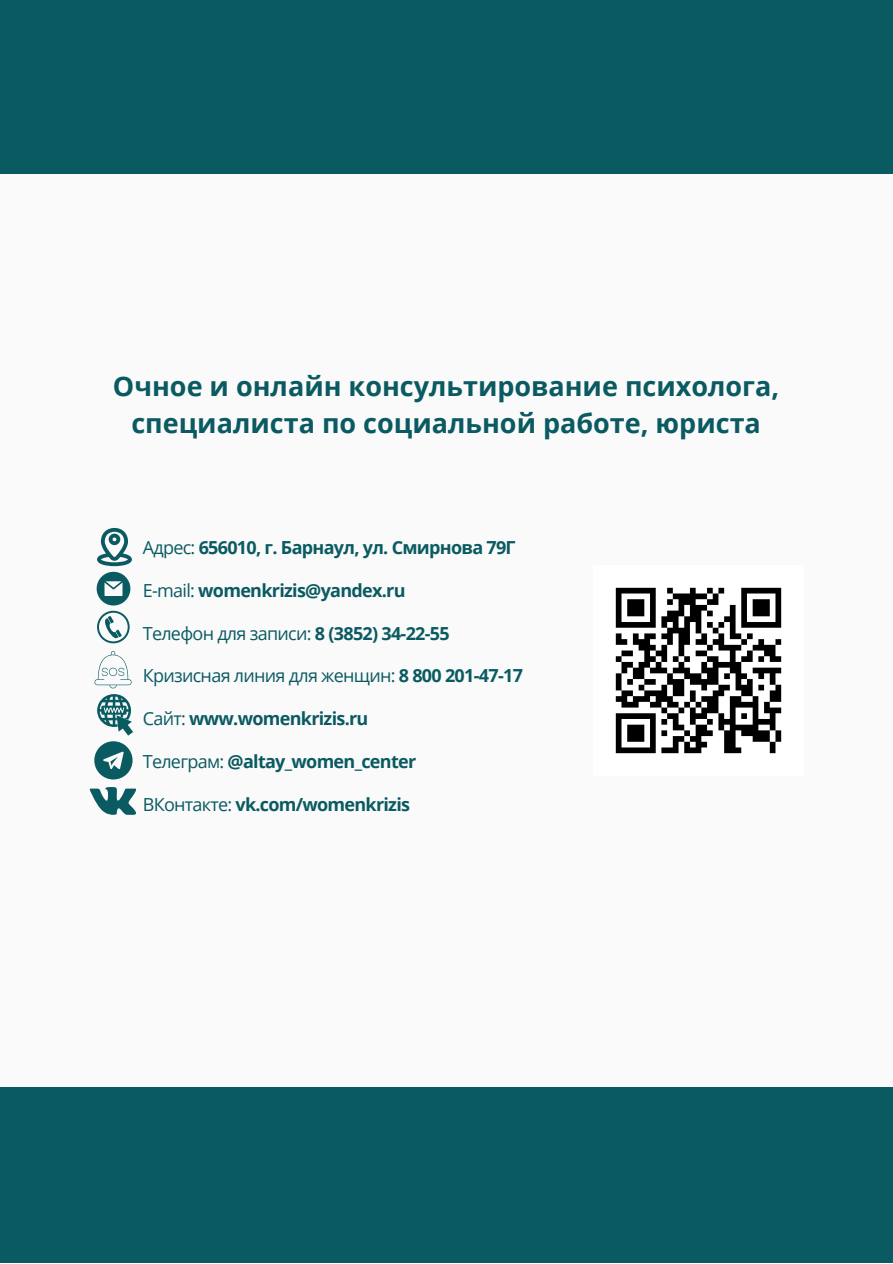
<style>
.page{position:relative;width:893px;height:1264px;background:#fff}
.page>*{position:absolute;margin:0;border:0;box-sizing:border-box;transform-origin:0 0}
.t1{font:700 27px/37px "Open Sans";color:#0a5a62;text-align:center}
.t2{font:700 18px "Open Sans";letter-spacing:-.04em;color:#0a5a62}
.t3{font:18px "Open Sans";letter-spacing:-.04em;color:#0a5a62}
.s1{font-weight:400}
.s2{font-weight:700}
</style>
<div class="page">
<div style="left:0;top:0;width:892px;height:1262px;background:#fafafa"></div>
<div style="left:0;top:0;width:892px;height:173px;background:#0a5a62"></div>
<div style="left:0;top:1086px;width:892px;height:176px;background:#0a5a62"></div>
<svg style="left:97px;top:572px;width:33px;height:71px"></svg>
<svg style="left:97px;top:528px;width:35px;height:38px"></svg>
<svg style="left:97px;top:694px;width:36px;height:41px"></svg>
<svg style="left:94px;top:741px;width:38px;height:38px"></svg>
<svg style="left:94px;top:651px;width:38px;height:37px"></svg>
<svg style="left:90px;top:787px;width:47px;height:28px"></svg>
<img style="left:615px;top:587px;width:167px;height:167px">
<p class="t1" style="left:113px;top:366px;width:667px">Очное и онлайн консультирование психолога, специалиста по социальной работе, юриста</p>
<p class="t2" style="left:143px;top:535px;width:374px"><span class="s1">Адрес:</span> 656010, г. Барнаул, ул. Смирнова 79Г</p>
<p class="t2" style="left:143px;top:578px;width:264px"><span class="s1">E-mail:</span> womenkrizis@yandex.ru</p>
<p class="t3" style="left:143px;top:620px;width:308px">Телефон для записи: <span class="s2">8 (3852) 34-22-55</span></p>
<p class="t3" style="left:143px;top:663px;width:381px">Кризисная линия для женщин: <span class="s2">8 800 201-47-17</span></p>
<p class="t2" style="left:143px;top:706px;width:227px"><span class="s1">Сайт:</span> www.womenkrizis.ru</p>
<p class="t2" style="left:143px;top:748px;width:275px"><span class="s1">Телеграм:</span> @altay_women_center</p>
<p class="t2" style="left:143px;top:791px;width:269px"><span class="s1">ВКонтакте:</span> vk.com/womenkrizis</p>
</div>
